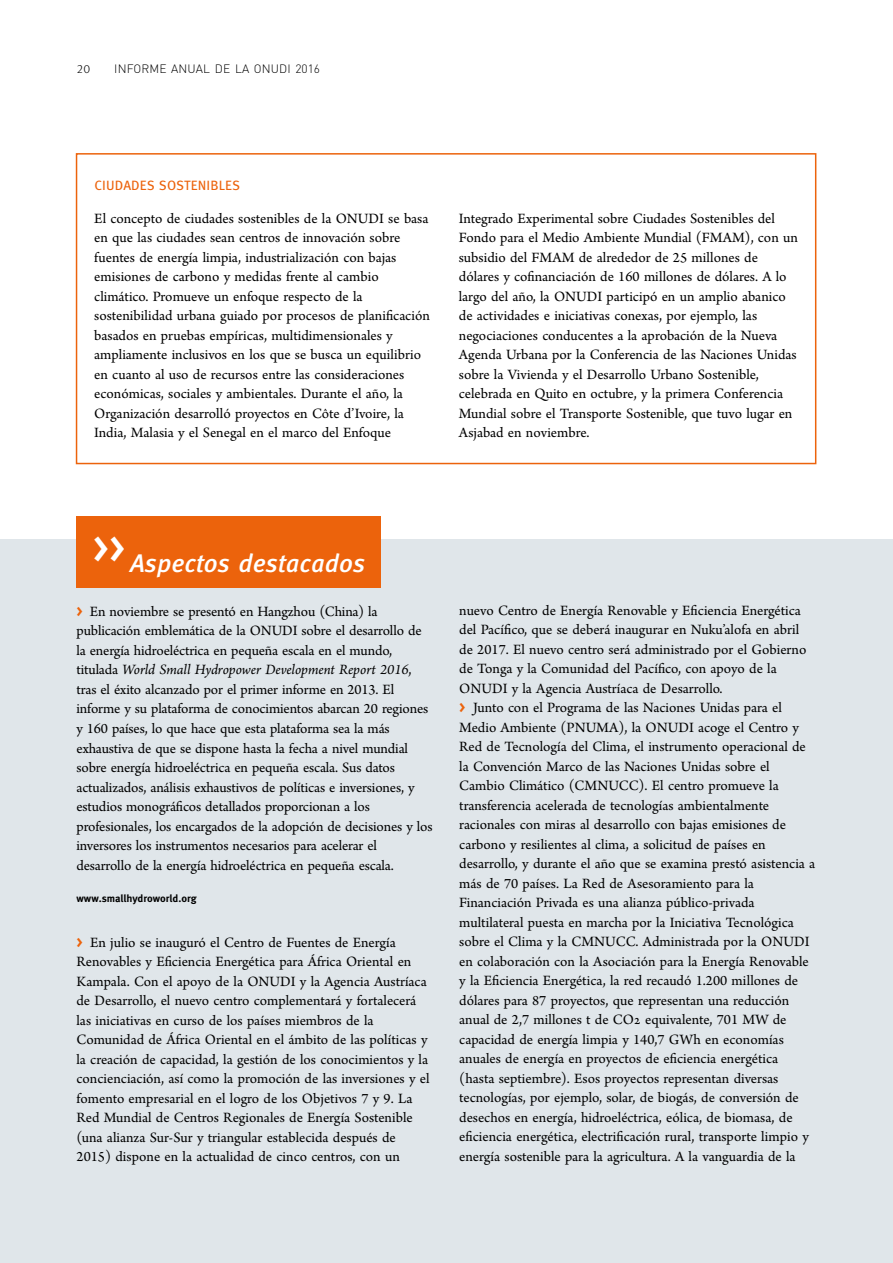
<style>
.page{position:relative;width:893px;height:1263px;background:#fff}
.page>*{position:absolute;margin:0;border:0;box-sizing:border-box;transform-origin:0 0}
.t1{font:italic 500 25.5px "Meta OT";color:#fff}
.t2{font:15px/19.5px "Arno Pro";letter-spacing:-.005em;color:#000}
.t3{font:13.5px "Meta OT";letter-spacing:.01em;color:#ec630c}
.t4{font:300 12px "DIN Pro";letter-spacing:.01em;color:#000}
.t5{font:300 12px "Meta OT";color:#000}
.t6{font:700 10.5px "Meta OT";letter-spacing:-.005em;color:#000}
.s1{font-family:"Meta OT";font-weight:700;color:#ec630c}
.s2{font-style:italic}
</style>
<div class="page">
<div style="left:0;top:539px;width:893px;height:724px;background:#e0e6ea"></div>
<div style="left:76px;top:153px;width:740px;height:311px;border:2px solid #ec630c"></div>
<div style="left:77px;top:517px;width:304px;height:71px;background:#ec630c"></div>
<p class="t5" style="left:77px;top:62px;width:15px">20</p>
<p class="t4" style="left:114px;top:59px;width:207px">INFORME ANUAL DE LA ONUDI 2016</p>
<p class="t3" style="left:94px;top:177px;width:147px">CIUDADES SOSTENIBLES</p>
<p class="t2" style="left:94px;top:209px;width:337px">El concepto de ciudades sostenibles de la ONUDI se basa en que las ciudades sean centros de innovación sobre fuentes de energía limpia, industrialización con bajas emisiones de carbono y medidas frente al cambio climático. Promueve un enfoque respecto de la sostenibilidad urbana guiado por procesos de planificación basados en pruebas empíricas, multidimensionales y ampliamente inclusivos en los que se busca un equilibrio en cuanto al uso de recursos entre las consideraciones económicas, sociales y ambientales. Durante el año, la Organización desarrolló proyectos en Côte d’Ivoire, la India, Malasia y el Senegal en el marco del Enfoque</p>
<p class="t2" style="left:459px;top:209px;width:340px">Integrado Experimental sobre Ciudades Sostenibles del Fondo para el Medio Ambiente Mundial (FMAM), con un subsidio del FMAM de alrededor de 25 millones de dólares y cofinanciación de 160 millones de dólares. A lo largo del año, la ONUDI participó en un amplio abanico de actividades e iniciativas conexas, por ejemplo, las negociaciones conducentes a la aprobación de la Nueva Agenda Urbana por la Conferencia de las Naciones Unidas sobre la Vivienda y el Desarrollo Urbano Sostenible, celebrada en Quito en octubre, y la primera Conferencia Mundial sobre el Transporte Sostenible, que tuvo lugar en Asjabad en noviembre.</p>
<h1 class="t1" style="left:92px;top:548px;width:274px"><sup>&gt;&gt;</sup> Aspectos destacados</h1>
<p class="t2" style="left:77px;top:602px;width:357px"><span class="s1">&gt;</span> En noviembre se presentó en Hangzhou (China) la publicación emblemática de la ONUDI sobre el desarrollo de la energía hidroeléctrica en pequeña escala en el mundo, titulada <span class="s2">World Small Hydropower Development Report 2016</span>, tras el éxito alcanzado por el primer informe en 2013. El informe y su plataforma de conocimientos abarcan 20 regiones y 160 países, lo que hace que esta plataforma sea la más exhaustiva de que se dispone hasta la fecha a nivel mundial sobre energía hidroeléctrica en pequeña escala. Sus datos actualizados, análisis exhaustivos de políticas e inversiones, y estudios monográficos detallados proporcionan a los profesionales, los encargados de la adopción de decisiones y los inversores los instrumentos necesarios para acelerar el desarrollo de la energía hidroeléctrica en pequeña escala.</p>
<p class="t6" style="left:77px;top:891px;width:122px">www.smallhydroworld.org</p>
<p class="t2" style="left:77px;top:933px;width:354px"><span class="s1">&gt;</span> En julio se inauguró el Centro de Fuentes de Energía Renovables y Eficiencia Energética para África Oriental en Kampala. Con el apoyo de la ONUDI y la Agencia Austríaca de Desarrollo, el nuevo centro complementará y fortalecerá las iniciativas en curso de los países miembros de la Comunidad de África Oriental en el ámbito de las políticas y la creación de capacidad, la gestión de los conocimientos y la concienciación, así como la promoción de las inversiones y el fomento empresarial en el logro de los Objetivos 7 y 9. La Red Mundial de Centros Regionales de Energía Sostenible (una alianza Sur-Sur y triangular establecida después de 2015) dispone en la actualidad de cinco centros, con un</p>
<p class="t2" style="left:459px;top:601px;width:358px">nuevo Centro de Energía Renovable y Eficiencia Energética del Pacífico, que se deberá inaugurar en Nuku’alofa en abril de 2017. El nuevo centro será administrado por el Gobierno de Tonga y la Comunidad del Pacífico, con apoyo de la ONUDI y la Agencia Austríaca de Desarrollo.<br><span class="s1">&gt;</span> Junto con el Programa de las Naciones Unidas para el Medio Ambiente (PNUMA), la ONUDI acoge el Centro y Red de Tecnología del Clima, el instrumento operacional de la Convención Marco de las Naciones Unidas sobre el Cambio Climático (CMNUCC). El centro promueve la transferencia acelerada de tecnologías ambientalmente racionales con miras al desarrollo con bajas emisiones de carbono y resilientes al clima, a solicitud de países en desarrollo, y durante el año que se examina prestó asistencia a más de 70 países. La Red de Asesoramiento para la Financiación Privada es una alianza público-privada multilateral puesta en marcha por la Iniciativa Tecnológica sobre el Clima y la CMNUCC. Administrada por la ONUDI en colaboración con la Asociación para la Energía Renovable y la Eficiencia Energética, la red recaudó 1.200 millones de dólares para 87 proyectos, que representan una reducción anual de 2,7 millones t de CO2 equivalente, 701 MW de capacidad de energía limpia y 140,7 GWh en economías anuales de energía en proyectos de eficiencia energética (hasta septiembre). Esos proyectos representan diversas tecnologías, por ejemplo, solar, de biogás, de conversión de desechos en energía, hidroeléctrica, eólica, de biomasa, de eficiencia energética, electrificación rural, transporte limpio y energía sostenible para la agricultura. A la vanguardia de la</p>
</div>
